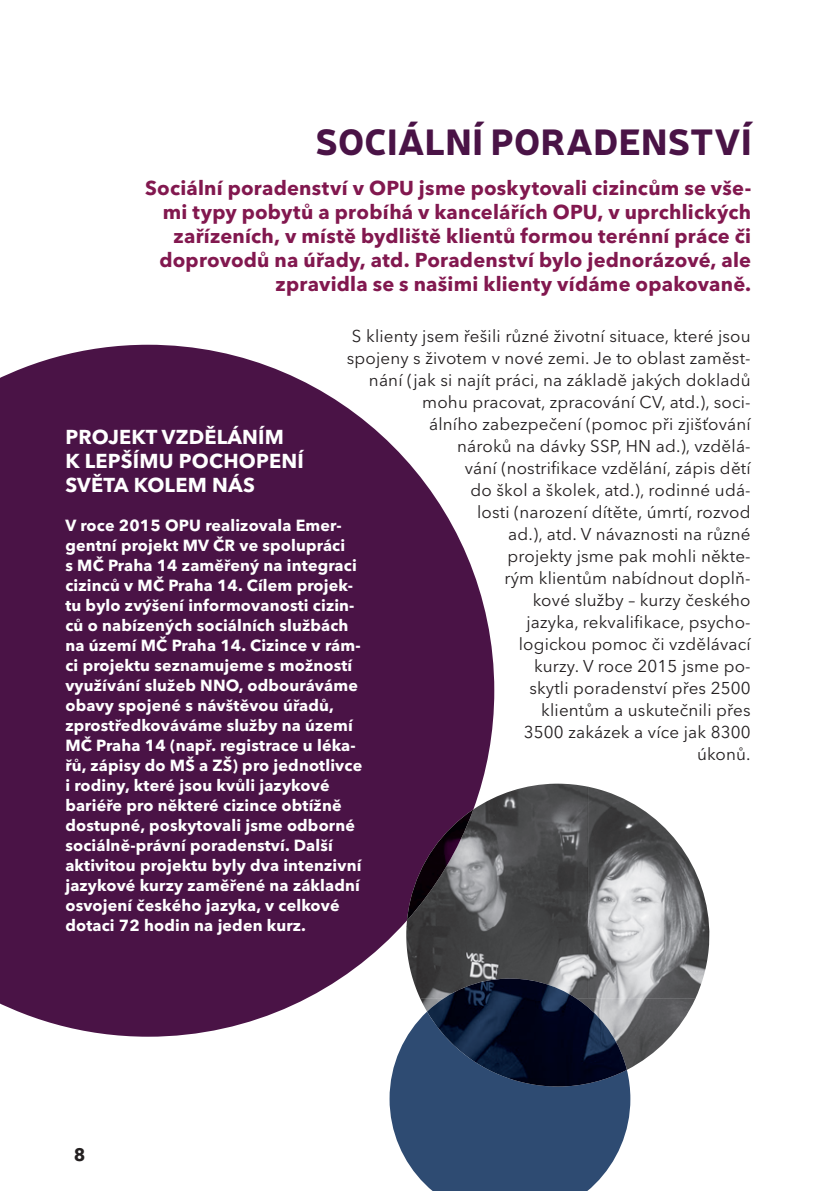
<style>
.page{position:relative;width:840px;height:1191px;background:#fff}
.page>*{position:absolute;margin:0;border:0;box-sizing:border-box;transform-origin:0 0}
.t1{font:900 36px "Neris";letter-spacing:.01em;color:#4a1346}
.t2{font:700 20px/24px "Avenir Next LT Pro";letter-spacing:.01em;color:#82184f;text-align:right}
.t3{font:700 20px/24px "Avenir Next LT Pro";letter-spacing:.01em;color:#fff}
.t4{font:700 18px "Avenir Next LT Pro";color:#231f20}
.t5{font:17px/22px "Avenir Next LT Pro";letter-spacing:.01em;color:#231f20;text-align:right}
.t6{font:700 16px/20px "Avenir Next LT Pro";letter-spacing:.01em;color:#fff}
</style>
<div class="page">
<svg style="left:389px;top:1037px;width:241px;height:154px;fill:#2e4b72"></svg>
<img style="left:494px;top:784px;width:94px;height:194px">
<img style="left:588px;top:787px;width:121px;height:212px">
<img style="left:626px;top:998px;width:69px;height:72px">
<img style="left:427px;top:978px;width:199px;height:108px">
<svg style="left:0;top:345px;width:494px;height:692px;fill:#4a1346"></svg>
<img style="left:407px;top:809px;width:66px;height:111px">
<h1 class="t1" style="left:315px;top:116px;width:437px">SOCIÁLNÍ PORADENSTVÍ</h1>
<p class="t2" style="left:145px;top:176px;width:607px">Sociální poradenství v OPU jsme poskytovali cizincům se vše&shy;mi typy pobytů a probíhá v kancelářích OPU, v uprchlických zařízeních, v místě bydliště klientů formou terénní práce či doprovodů na úřady, atd. Poradenství bylo jednorázové, ale zpravidla se s našimi klienty vídáme opakovaně.</p>
<p class="t5" style="left:347px;top:325px;width:405px">S klienty jsem řešili různé životní situace, které jsou spojeny s životem v nové zemi. Je to oblast zaměst&shy;nání (jak si najít práci, na základě jakých dokladů mohu pracovat, zpracování CV, atd.), soci-<br>álního zabezpečení (pomoc při zjišťování<br>nároků na dávky SSP, HN ad.), vzdělá-<br>vání (nostrifikace vzdělání, zápis dětí<br>do škol a školek, atd.), rodinné udá-<br>losti (narození dítěte, úmrtí, rozvod<br>ad.), atd. V návaznosti na různé<br>projekty jsme pak mohli někte-<br>rým klientům nabídnout doplň-<br>kové služby – kurzy českého<br>jazyka, rekvalifikace, psycho-<br>logickou pomoc či vzdělávací<br>kurzy. V roce 2015 jsme po-<br>skytli poradenství přes 2500<br>klientům a uskutečnili přes<br>3500 zakázek a více jak 8300<br>úkonů.</p>
<p class="t3" style="left:65px;top:425px;width:240px">PROJEKT VZDĚLÁNÍM<br>K LEPŠÍMU POCHOPENÍ<br>SVĚTA KOLEM NÁS</p>
<p class="t6" style="left:65px;top:515px;width:298px">V roce 2015 OPU realizovala Emer&shy;gentní projekt MV ČR ve spolupráci<br>s MČ Praha 14 zaměřený na integraci cizinců v MČ Praha 14. Cílem projek&shy;tu bylo zvýšení informovanosti cizin&shy;ců o nabízených sociálních službách na území MČ Praha 14. Cizince v rám&shy;ci projektu seznamujeme s možností využívání služeb NNO, odbouráváme obavy spojené s návštěvou úřadů, zprostředkováváme služby na území MČ Praha 14 (např. registrace u léka&shy;řů, zápisy do MŠ a ZŠ) pro jednotlivce i rodiny, které jsou kvůli jazykové bariéře pro některé cizince obtížně dostupné, poskytovali jsme odborné sociálně-právní poradenství. Další aktivitou projektu byly dva intenzivní jazykové kurzy zaměřené na základní osvojení českého jazyka, v celkové dotaci 72 hodin na jeden kurz.</p>
<p class="t4" style="left:74px;top:1143px;width:13px">8</p>
</div>
